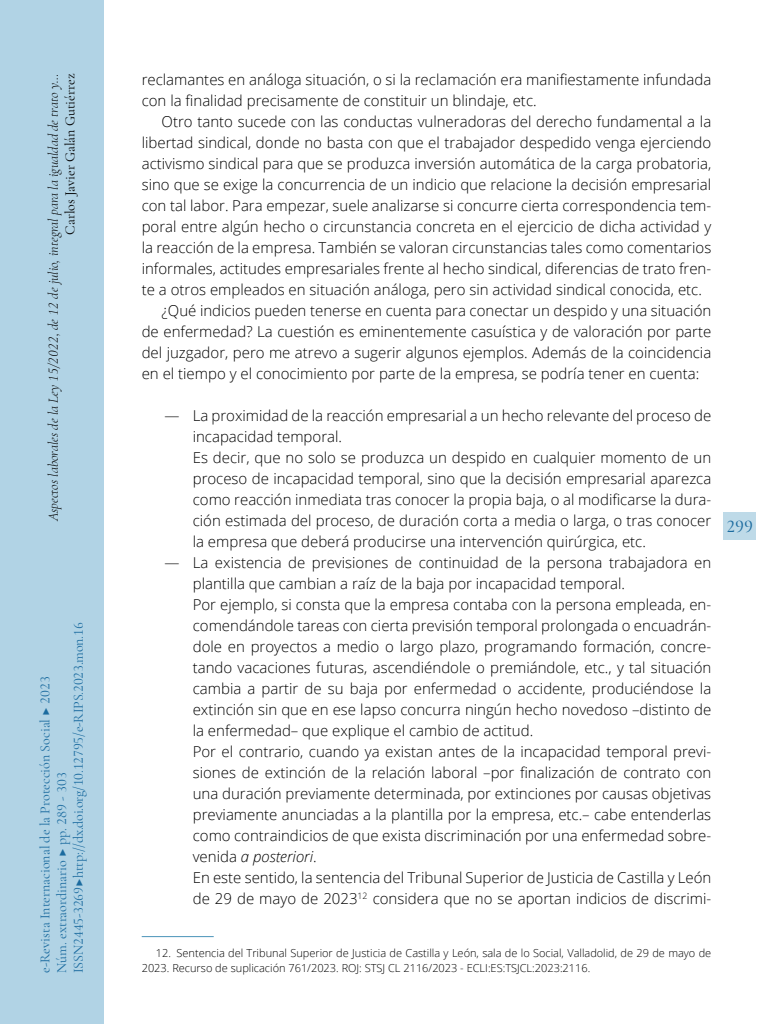
<style>
.page{position:relative;width:768px;height:1024px;background:#fff}
.page>*{position:absolute;margin:0;border:0;box-sizing:border-box;transform-origin:0 0}
.t1{font:500 18px "Cormorant Garamond";color:#1b6b9f}
._00_bsc{font:300 15px/21px "Open Sans";color:#000}
._69_lista_1_sin{font:300 15px/21px "Open Sans";color:#000;text-align:justify}
.t2{font:14px/16.8px "Cormorant Garamond";color:#1b6b9f}
.t3{font:italic 300 14px "Cormorant Garamond";color:#000}
.t4{font:14px "Cormorant Garamond";color:#000}
.zz_notas{font:300 11px "Open Sans";color:#000}
.s1{font-style:italic}
</style>
<div class="page">
<hr style="left:142px;top:936px;width:72px;height:1px;background:#4b94b9">
<div style="left:0;top:0;width:103px;height:1024px;background:#b1d3e5"></div>
<div style="left:724px;top:512px;width:32px;height:28px;background:#bedae8"></div>
<p class="t3" style="left:45px;top:521px;width:449px;rotate:-90deg">Aspectos laborales de la Ley 15/2022, de 12 de julio, integral para la igualdad de trato y…</p>
<p class="t4" style="left:62px;top:235px;width:163px;rotate:-90deg">Carlos Javier Galán Gutiérrez</p>
<p class="t2" style="left:36px;top:973px;width:352px;rotate:-90deg">e-Revista Internacional de la Protección Social ▶ 2023<br>Núm. extraordinario ▶ pp. 289 - 303<br>ISSN 2445-3269 ▶ http://dx.doi.org/10.12795/e-RIPS.2023.mon.16</p>
<p class="_00_bsc" style="left:142px;top:69px;width:571px">reclamantes en análoga situación, o si la reclamación era manifiestamente infundada con la finalidad precisamente de constituir un blindaje, etc.</p>
<p class="_00_bsc" style="left:142px;top:111px;width:571px;text-align:justify;text-indent:20px">Otro tanto sucede con las conductas vulneradoras del derecho fundamental a la libertad sindical, donde no basta con que el trabajador despedido venga ejerciendo activismo sindical para que se produzca inversión automática de la carga probatoria, sino que se exige la concurrencia de un indicio que relacione la decisión empresarial con tal labor. Para empezar, suele analizarse si concurre cierta correspondencia tem&shy;poral entre algún hecho o circunstancia concreta en el ejercicio de dicha actividad y la reacción de la empresa. También se valoran circunstancias tales como comentarios informales, actitudes empresariales frente al hecho sindical, diferencias de trato fren&shy;te a otros empleados en situación análoga, pero sin actividad sindical conocida, etc.</p>
<p class="_00_bsc" style="left:142px;top:300px;width:571px;text-align:justify;text-indent:20px">¿Qué indicios pueden tenerse en cuenta para conectar un despido y una situación de enfermedad? La cuestión es eminentemente casuística y de valoración por parte del juzgador, pero me atrevo a sugerir algunos ejemplos. Además de la coincidencia en el tiempo y el conocimiento por parte de la empresa, se podría tener en cuenta:</p>
<p class="_00_bsc" style="left:193px;top:405px;width:520px;text-indent:-28px">― La proximidad de la reacción empresarial a un hecho relevante del proceso de incapacidad temporal.</p>
<p class="_69_lista_1_sin" style="left:193px;top:447px;width:520px">Es decir, que no solo se produzca un despido en cualquier momento de un proceso de incapacidad temporal, sino que la decisión empresarial aparezca como reacción inmediata tras conocer la propia baja, o al modificarse la dura&shy;ción estimada del proceso, de duración corta a media o larga, o tras conocer la empresa que deberá producirse una intervención quirúrgica, etc.</p>
<p class="_00_bsc" style="left:193px;top:552px;width:520px;text-indent:-28px">― La existencia de previsiones de continuidad de la persona trabajadora en plantilla que cambian a raíz de la baja por incapacidad temporal.</p>
<p class="_69_lista_1_sin" style="left:193px;top:594px;width:520px">Por ejemplo, si consta que la empresa contaba con la persona empleada, en&shy;comendándole tareas con cierta previsión temporal prolongada o encuadrán&shy;dole en proyectos a medio o largo plazo, programando formación, concre&shy;tando vacaciones futuras, ascendiéndole o premiándole, etc., y tal situación cambia a partir de su baja por enfermedad o accidente, produciéndose la extinción sin que en ese lapso concurra ningún hecho novedoso –distinto de la enfermedad– que explique el cambio de actitud.</p>
<p class="_69_lista_1_sin" style="left:193px;top:741px;width:520px">Por el contrario, cuando ya existan antes de la incapacidad temporal previ&shy;siones de extinción de la relación laboral –por finalización de contrato con una duración previamente determinada, por extinciones por causas objetivas previamente anunciadas a la plantilla por la empresa, etc.– cabe entenderlas como contraindicios de que exista discriminación por una enfermedad sobre&shy;venida <span class="s1">a posteriori</span>.</p>
<p class="_69_lista_1_sin" style="left:193px;top:867px;width:520px">En este sentido, la sentencia del Tribunal Superior de Justicia de Castilla y León de 29 de mayo de 2023<sup>12</sup> considera que no se aportan indicios de discrimi-</p>
<p class="t1" style="left:726px;top:515px;width:28px">299</p>
<p class="zz_notas" style="left:156px;top:946px;width:557px">12. Sentencia del Tribunal Superior de Justicia de Castilla y León, sala de lo Social, Valladolid, de 29 de mayo de</p>
<p class="zz_notas" style="left:142px;top:961px;width:450px">2023. Recurso de suplicación 761/2023. ROJ: STSJ CL 2116/2023 - ECLI:ES:TSJCL:2023:2116.</p>
</div>
